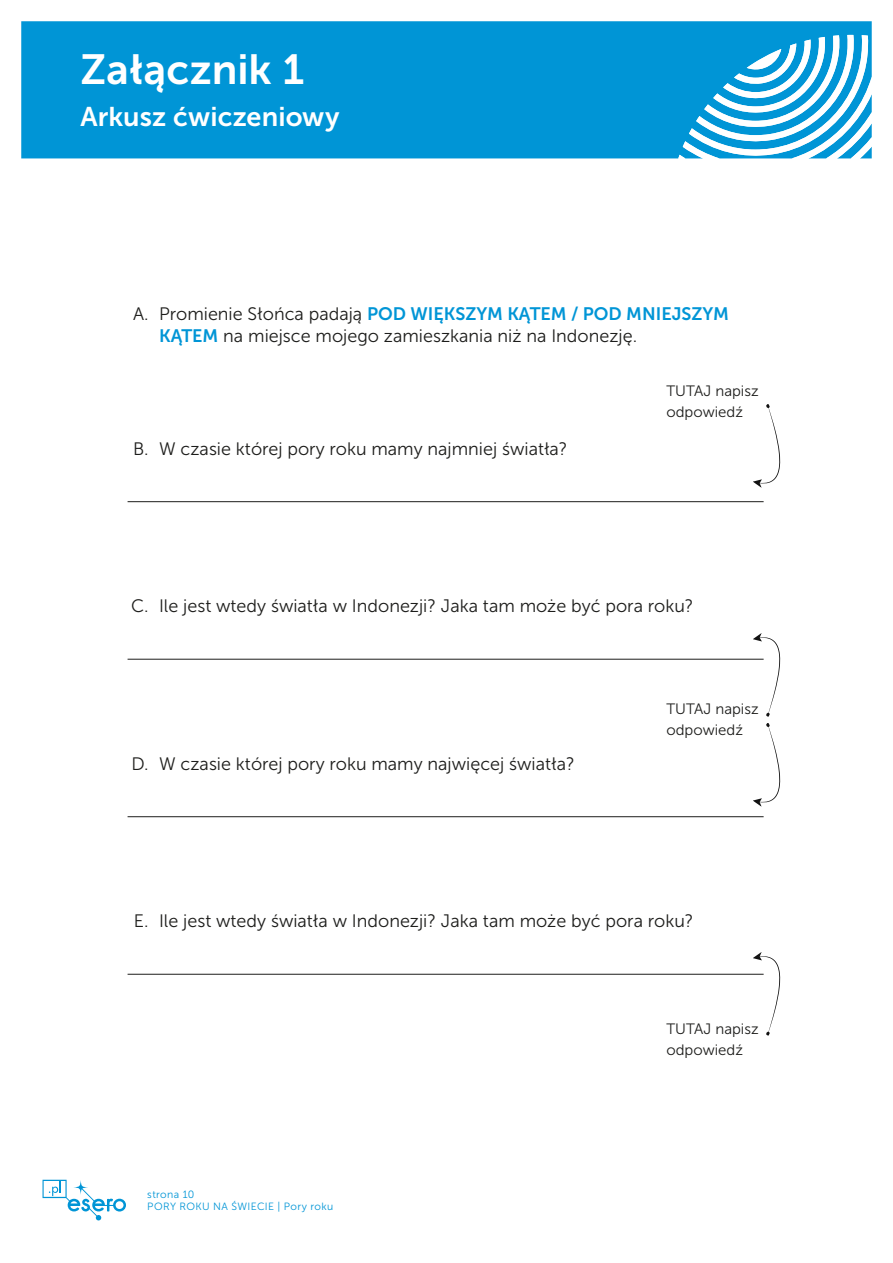
<style>
.page{position:relative;width:893px;height:1263px;background:#fff}
.page>*{position:absolute;margin:0;border:0;box-sizing:border-box;transform-origin:0 0}
.Załącznik{font:42px "Museo Sans 700";letter-spacing:.005em;color:#fff}
.Załącznik_-_tytul{font:27px "Museo Sans 700";letter-spacing:.005em;color:#fff}
.t1{font:18px/22.5px "Museo Sans 300";color:#1d1d1b}
.tekst_podstawowy{font:15px/21px "Museo Sans 300";color:#1d1d1b}
.t2{font:10.5px/12.6px "Museo Sans 300";letter-spacing:.04em;color:#0095d6}
.s1{font-family:"Museo Sans 700";color:#0095d6}
</style>
<div class="page">
<svg style="left:43px;top:1180px;width:83px;height:40px"></svg>
<div style="left:21px;top:21px;width:851px;height:138px;background:#0095d6"></div>
<svg style="left:678px;top:35px;width:194px;height:124px"></svg>
<hr style="left:128px;top:501px;width:636px;height:1px;background:#1d1d1b">
<hr style="left:128px;top:659px;width:636px;height:1px;background:#1d1d1b">
<hr style="left:128px;top:816px;width:636px;height:1px;background:#1d1d1b">
<hr style="left:128px;top:974px;width:636px;height:1px;background:#1d1d1b">
<svg style="left:734px;top:633px;width:47px;height:84px"></svg>
<svg style="left:753px;top:404px;width:28px;height:84px"></svg>
<svg style="left:734px;top:952px;width:47px;height:84px"></svg>
<svg style="left:753px;top:723px;width:28px;height:84px"></svg>
<p class="Załącznik" style="left:81px;top:46px;width:225px">Załącznik 1</p>
<p class="Załącznik_-_tytul" style="left:81px;top:102px;width:261px">Arkusz ćwiczeniowy</p>
<p class="t1" style="left:159px;top:303px;width:571px;text-indent:-26px">A. Promienie Słońca padają <span class="s1">POD WIĘKSZYM KĄTEM / POD MNIEJSZYM<br>KĄTEM</span> na miejsce mojego zamieszkania niż na Indonezję.</p>
<p class="t1" style="left:133px;top:438px;width:436px">B. W czasie której pory roku mamy najmniej światła?</p>
<p class="tekst_podstawowy" style="left:666px;top:381px;width:94px">TUTAJ napisz odpowiedź</p>
<p class="t1" style="left:131px;top:595px;width:564px">C. Ile jest wtedy światła w Indonezji? Jaka tam może być pora roku?</p>
<p class="t1" style="left:131px;top:753px;width:445px">D. W czasie której pory roku mamy najwięcej światła?</p>
<p class="tekst_podstawowy" style="left:666px;top:698px;width:94px">TUTAJ napisz odpowiedź</p>
<p class="t1" style="left:134px;top:910px;width:561px">E. Ile jest wtedy światła w Indonezji? Jaka tam może być pora roku?</p>
<p class="t2" style="left:147px;top:1188px;width:188px">strona 10<br>PORY ROKU NA ŚWIECIE | Pory roku</p>
<p class="tekst_podstawowy" style="left:666px;top:1018px;width:94px">TUTAJ napisz odpowiedź</p>
</div>
